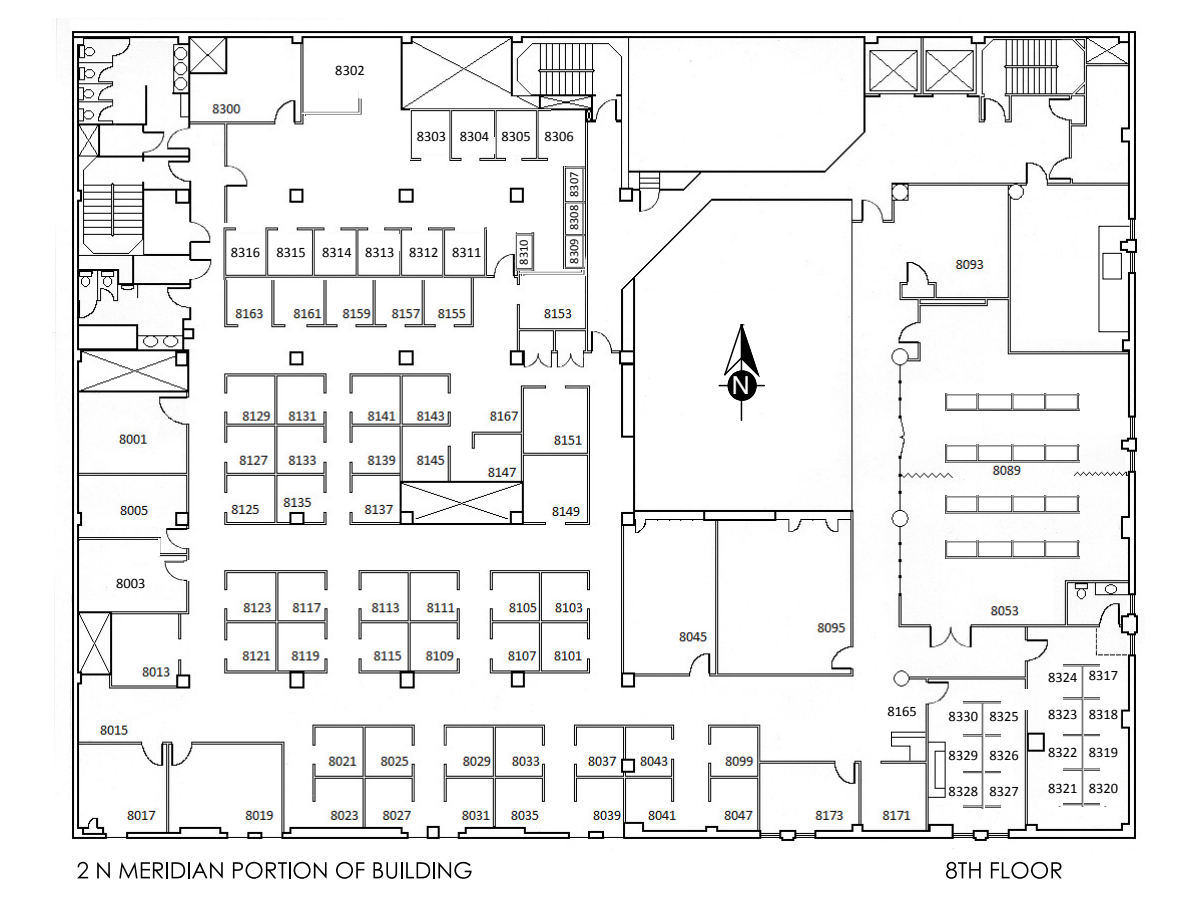
<style>
.page{position:relative;width:1187px;height:908px;background:#fff}
.page>*{position:absolute;margin:0;border:0;box-sizing:border-box;transform-origin:0 0}
.t1{font:24.75px "Helvetica";color:#fff}
.t2{font:14.55px "Calibri";color:#000}
.t3{font:12.45px "Calibri";color:#000}
</style>
<div class="page">
<img style="left:52px;top:18px;width:1090px;height:831px">
<div style="left:335px;top:63px;width:46px;height:23px;background:#fff"></div>
<img style="left:220px;top:223px;width:228px;height:57px">
<img style="left:945px;top:393px;width:134px;height:18px">
<img style="left:945px;top:394px;width:134px;height:8px">
<img style="left:945px;top:444px;width:134px;height:18px">
<img style="left:945px;top:445px;width:134px;height:8px">
<img style="left:945px;top:495px;width:134px;height:18px">
<img style="left:945px;top:496px;width:134px;height:8px">
<img style="left:945px;top:540px;width:134px;height:18px">
<img style="left:945px;top:541px;width:134px;height:8px">
<img style="left:443px;top:223px;width:44px;height:54px">
<img style="left:410px;top:109px;width:140px;height:57px">
<img style="left:301px;top:89px;width:63px;height:27px">
<img style="left:519px;top:249px;width:67px;height:27px">
<svg style="left:358px;top:86px;width:6px;height:13px"></svg>
<img style="left:1084px;top:661px;width:16px;height:144px">
<img style="left:1062px;top:661px;width:22px;height:144px">
<div style="left:1100px;top:661px;width:20px;height:144px;background:#fff"></div>
<div style="left:1050px;top:661px;width:12px;height:144px;background:#fff"></div>
<img style="left:984px;top:697px;width:17px;height:111px">
<img style="left:962px;top:697px;width:22px;height:111px">
<div style="left:1001px;top:697px;width:11px;height:111px;background:#fff"></div>
<div style="left:951px;top:697px;width:11px;height:111px;background:#fff"></div>
<div style="left:416px;top:137px;width:29px;height:17px;background:#fff"></div>
<div style="left:465px;top:137px;width:30px;height:17px;background:#fff"></div>
<div style="left:505px;top:137px;width:29px;height:17px;background:#fff"></div>
<div style="left:233px;top:234px;width:29px;height:16px;background:#fff"></div>
<div style="left:283px;top:234px;width:29px;height:16px;background:#fff"></div>
<div style="left:322px;top:234px;width:32px;height:16px;background:#fff"></div>
<div style="left:370px;top:234px;width:29px;height:16px;background:#fff"></div>
<div style="left:410px;top:234px;width:29px;height:16px;background:#fff"></div>
<div style="left:449px;top:234px;width:32px;height:16px;background:#fff"></div>
<div style="left:958px;top:707px;width:12px;height:22px;background:#fff"></div>
<div style="left:995px;top:707px;width:11px;height:22px;background:#fff"></div>
<div style="left:958px;top:746px;width:12px;height:22px;background:#fff"></div>
<div style="left:995px;top:746px;width:11px;height:22px;background:#fff"></div>
<div style="left:958px;top:781px;width:12px;height:22px;background:#fff"></div>
<div style="left:995px;top:781px;width:11px;height:22px;background:#fff"></div>
<div style="left:1056px;top:670px;width:12px;height:22px;background:#fff"></div>
<div style="left:1093px;top:670px;width:11px;height:22px;background:#fff"></div>
<div style="left:1056px;top:709px;width:12px;height:22px;background:#fff"></div>
<div style="left:1093px;top:709px;width:11px;height:22px;background:#fff"></div>
<div style="left:1056px;top:744px;width:12px;height:22px;background:#fff"></div>
<div style="left:1093px;top:744px;width:11px;height:22px;background:#fff"></div>
<div style="left:1056px;top:779px;width:12px;height:23px;background:#fff"></div>
<div style="left:1093px;top:779px;width:11px;height:23px;background:#fff"></div>
<div style="left:515px;top:247px;width:69px;height:22px;background:#fff"></div>
<img style="left:563px;top:166px;width:10px;height:103px">
<img style="left:573px;top:166px;width:11px;height:103px">
<img style="left:515px;top:233px;width:19px;height:37px">
<img style="left:516px;top:233px;width:9px;height:37px">
<svg style="left:77px;top:861px;width:11px;height:17px"></svg>
<svg style="left:97px;top:862px;width:13px;height:16px"></svg>
<svg style="left:119px;top:862px;width:104px;height:16px"></svg>
<svg style="left:233px;top:861px;width:93px;height:17px"></svg>
<svg style="left:336px;top:861px;width:28px;height:17px"></svg>
<svg style="left:373px;top:861px;width:98px;height:17px"></svg>
<svg style="left:946px;top:861px;width:34px;height:17px"></svg>
<svg style="left:990px;top:861px;width:71px;height:17px"></svg>
<div style="left:651px;top:293px;width:154px;height:95px;background:#fff"></div>
<hr style="left:740px;top:331px;width:2px;height:89px;background:#000">
<hr style="left:719px;top:384px;width:44px;height:2px;background:#000">
<svg style="left:722px;top:324px;width:42px;height:76px"></svg>
<img style="left:161px;top:560px;width:30px;height:20px">
<div style="left:133px;top:540px;width:24px;height:21px;background:#fff"></div>
<hr style="left:79px;top:536px;width:78px;height:4px;background:#fff">
<div style="left:79px;top:536px;width:59px;height:5px;background:#fefefe"></div>
<img style="left:79px;top:537px;width:77px;height:3px">
<svg style="left:156px;top:537px;width:4px;height:18px"></svg>
<svg style="left:1098px;top:225px;width:32px;height:107px"></svg>
<div style="left:1021px;top:688px;width:10px;height:21px;background:#fdfdfd"></div>
<svg style="left:890px;top:731px;width:36px;height:30px"></svg>
<hr style="left:891px;top:736px;width:34px;height:1px;background:#000">
<p class="t2" style="left:335px;top:61px;width:31px">8302</p>
<p class="t2" style="left:417px;top:127px;width:158px">8303 8304 8305 8306</p>
<p class="t2" style="left:231px;top:243px;width:252px">8316 8315 8314 8313 8312 8311</p>
<p class="t3" style="left:516px;top:264px;width:27px;rotate:-90deg">8310</p>
<p class="t3" style="left:566px;top:263px;width:93px;rotate:-90deg">8309 8308 8307</p>
<p class="t2" style="left:116px;top:574px;width:31px">8003</p>
<h1 class="t1" style="left:732px;top:366px;width:19px">N</h1>
<p class="t2" style="left:887px;top:702px;width:31px">8165</p>
<p class="t2" style="left:948px;top:707px;width:31px">8330</p>
<p class="t2" style="left:948px;top:746px;width:31px">8329</p>
<p class="t2" style="left:948px;top:781px;width:31px">8328</p>
<p class="t2" style="left:989px;top:707px;width:31px">8325</p>
<p class="t2" style="left:989px;top:746px;width:31px">8326</p>
<p class="t2" style="left:989px;top:781px;width:31px">8327</p>
<p class="t2" style="left:1048px;top:667px;width:31px">8324</p>
<p class="t2" style="left:1048px;top:704px;width:31px">8323</p>
<p class="t2" style="left:1048px;top:743px;width:31px">8322</p>
<p class="t2" style="left:1048px;top:778px;width:31px">8321</p>
<p class="t2" style="left:1088px;top:666px;width:31px">8317</p>
<p class="t2" style="left:1088px;top:704px;width:31px">8318</p>
<p class="t2" style="left:1088px;top:743px;width:31px">8319</p>
<p class="t2" style="left:1088px;top:778px;width:31px">8320</p>
</div>
